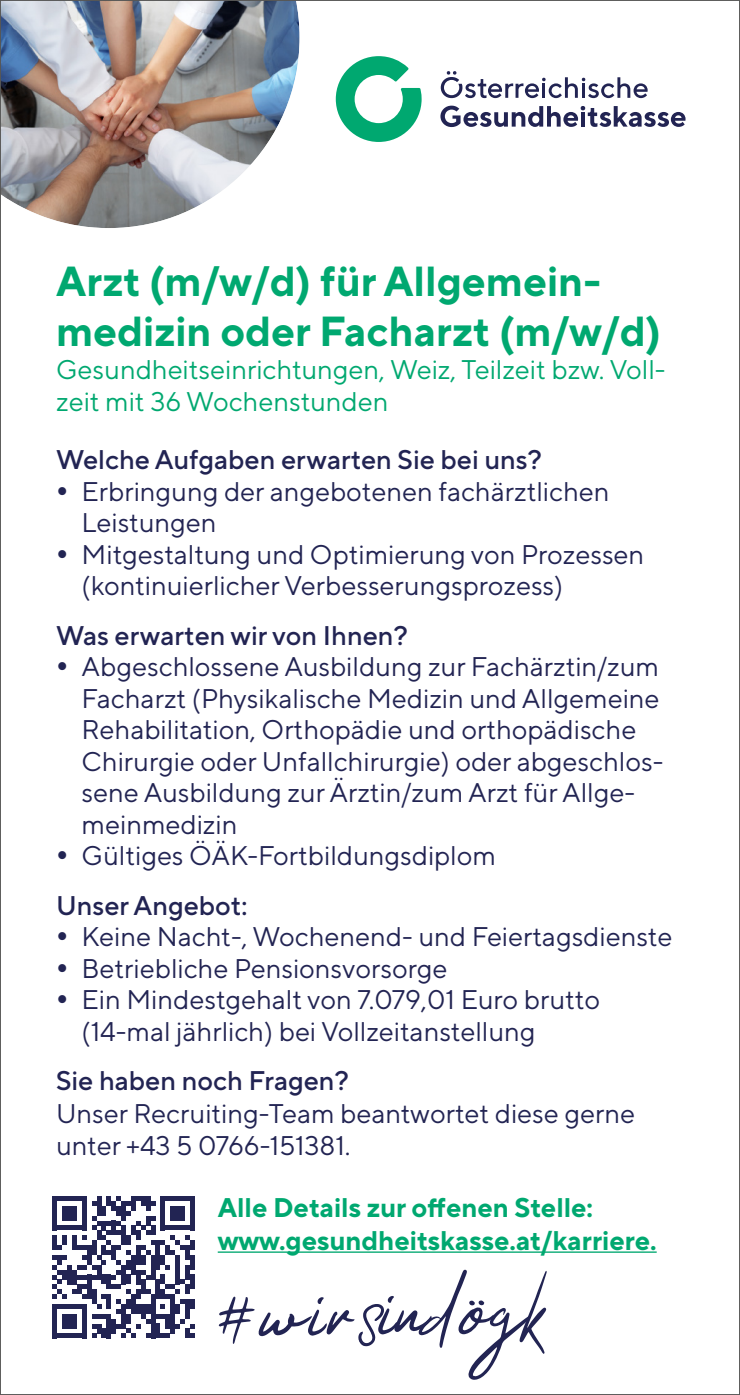
<style>
.page{position:relative;width:740px;height:1395px;background:#fff}
.page>*{position:absolute;margin:0;border:0;box-sizing:border-box;transform-origin:0 0}
.t1{font:71.7px "Thankfully";color:#222453}
.t2{font:700 42px/50.4px "TT Norms Pro";color:#00a870}
.t3{font:27px/31.5px "TT Norms Pro";color:#222453}
.t4{font:500 27px "TT Norms Pro";color:#222453}
.t5{font:27px/32.4px "TT Norms Pro";color:#00a870}
.t6{font:700 27px/32.4px "TT Norms Pro";color:#00a870}
.s1{font-size:57.3px}
</style>
<div class="page">
<img style="left:2px;top:2px;width:298px;height:226px">
<svg style="left:336px;top:56px;width:86px;height:86px"></svg>
<svg style="left:440px;top:106px;width:245px;height:21px"></svg>
<svg style="left:441px;top:71px;width:207px;height:27px"></svg>
<hr style="left:218px;top:1251px;width:439px;height:1px;background:#00a870">
<svg style="left:52px;top:1196px;width:143px;height:142px"></svg>
<h2 class="t2" style="left:56px;top:255px;width:607px">Arzt (m/w/d) für Allgemein&shy;medizin oder Facharzt (m/w/d)</h2>
<p class="t5" style="left:56px;top:352px;width:611px">Gesundheitseinrichtungen, Weiz, Teilzeit bzw. Voll&shy;zeit mit 36 Wochenstunden</p>
<p class="t4" style="left:56px;top:442px;width:487px">Welche Aufgaben erwarten Sie bei uns?</p>
<p class="t3" style="left:82px;top:474px;width:564px">Erbringung der angebotenen fachärztlichen Leistungen<br>Mitgestaltung und Optimierung von Prozessen (kontinuierlicher Verbesserungsprozess)</p>
<p class="t4" style="left:56px;top:617px;width:353px">Was erwarten wir von Ihnen?</p>
<p class="t3" style="left:82px;top:650px;width:583px">Abgeschlossene Ausbildung zur Fachärztin/zum Facharzt (Physikalische Medizin und Allgemeine Rehabilitation, Orthopädie und orthopädische Chirurgie oder Unfallchirurgie) oder abgeschlos&shy;sene Ausbildung zur Ärztin/zum Arzt für Allge&shy;meinmedizin<br>Gültiges ÖÄK-Fortbildungsdiplom</p>
<p class="t4" style="left:56px;top:887px;width:193px">Unser Angebot:</p>
<p class="t3" style="left:82px;top:920px;width:592px">Keine Nacht-, Wochenend- und Feiertagsdienste Betriebliche Pensionsvorsorge<br>Ein Mindestgehalt von 7.079,01 Euro brutto (14-mal jährlich) bei Vollzeitanstellung</p>
<p class="t4" style="left:56px;top:1063px;width:294px">Sie haben noch Fragen?</p>
<p class="t3" style="left:56px;top:1096px;width:580px;line-height:32.4px">Unser Recruiting-Team beantwortet diese gerne unter +43 5 0766-151381.</p>
<p class="t6" style="left:218px;top:1190px;width:440px">Alle Details zur offenen Stelle: www.gesundheitskasse.at/karriere.</p>
<h1 class="t1" style="left:214px;top:1269px;width:330px;rotate:-1deg">#wir in<span class="s1">d</span>ög<span class="s1">k</span></h1>
</div>
